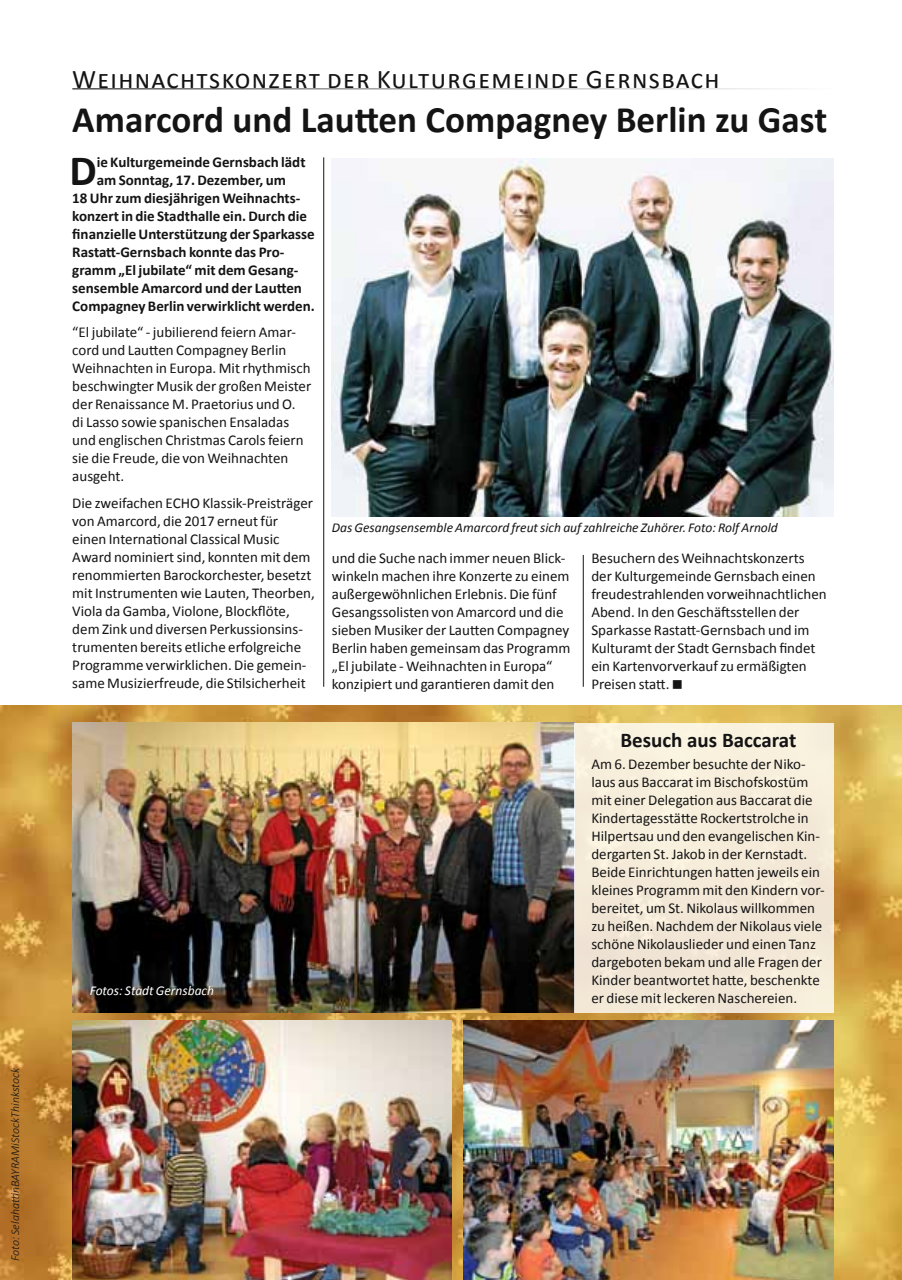
<style>
.page{position:relative;width:902px;height:1280px;background:#fff}
.page>*{position:absolute;margin:0;border:0;box-sizing:border-box;transform-origin:0 0}
.t1{font:700 43.35px "Calibri";color:#141415}
.t2{font:700 37.5px "Calibri";color:#141415}
.t3{font:27px "Calibri";letter-spacing:.05em;color:#141415}
.t4{font:700 21px "Calibri";color:#141415}
.t5{font:15px/18px "Calibri";color:#141415}
.t6{font:700 15px "Calibri";color:#141415}
.t7{font:italic 13.5px "Calibri";color:#141415}
.t8{font:italic 13.5px "Calibri";color:#fff}
.t9{font:italic 300 12px "Calibri";color:#141415}
</style>
<div class="page">
<img style="left:0;top:706px;width:901px;height:574px">
<hr style="left:583px;top:555px;width:1px;height:132px;background:#141415">
<hr style="left:323px;top:157px;width:1px;height:530px;background:#141415">
<img style="left:72px;top:1020px;width:379px;height:260px">
<img style="left:463px;top:1020px;width:370px;height:260px">
<img style="left:72px;top:723px;width:502px;height:289px">
<div style="left:574px;top:723px;width:259px;height:289px;background:#f5ebd9"></div>
<img style="left:332px;top:159px;width:501px;height:357px">
<p class="t9" style="left:8px;top:1261px;width:195px;rotate:-90deg">Foto: SelahattinBAYRAMiStockThinkstock</p>
<h3 class="t3" style="left:72px;top:62px;width:648px">Weihnachtskonzert der Kulturgemeinde Gernsbach</h3>
<h2 class="t2" style="left:72px;top:95px;width:756px">Amarcord und Lautten Compagney Berlin zu Gast</h2>
<h1 class="t1" style="left:69px;top:143px;width:29px">D</h1>
<p class="t6" style="left:97px;top:152px;width:210px">ie Kulturgemeinde Gernsbach lädt</p>
<p class="t6" style="left:97px;top:170px;width:191px">am Sonntag, 17. Dezember, um</p>
<p class="t6" style="left:72px;top:188px;width:229px">18 Uhr zum diesjährigen Weihnachts-</p>
<p class="t6" style="left:72px;top:206px;width:236px">konzert in die Stadthalle ein. Durch die</p>
<p class="t6" style="left:72px;top:224px;width:244px">finanzielle Unterstützung der Sparkasse</p>
<p class="t6" style="left:72px;top:242px;width:214px">Rastatt-Gernsbach konnte das Pro-</p>
<p class="t6" style="left:72px;top:260px;width:228px">gramm „El jubilate“ mit dem Gesang-</p>
<p class="t6" style="left:72px;top:278px;width:231px">sensemble Amarcord und der Lautten</p>
<p class="t6" style="left:72px;top:296px;width:244px">Compagney Berlin verwirklicht werden.</p>
<p class="t5" style="left:72px;top:323px;width:240px">“El jubilate“ - jubilierend feiern Amar&shy;cord und Lautten Compagney Berlin Weihnachten in Europa. Mit rhythmisch beschwingter Musik der großen Meister der Renaissance M. Praetorius und O.<br>di Lasso sowie spanischen Ensaladas und englischen Christmas Carols feiern sie die Freude, die von Weihnachten ausgeht.</p>
<p class="t5" style="left:72px;top:494px;width:244px">Die zweifachen ECHO Klassik-Preisträger von Amarcord, die 2017 erneut für einen International Classical Music Award nominiert sind, konnten mit dem renommierten Barockorchester, besetzt mit Instrumenten wie Lauten, Theorben, Viola da Gamba, Violone, Blockflöte, dem Zink und diversen Perkussionsins&shy;trumenten bereits etliche erfolgreiche Programme verwirklichen. Die gemein&shy;same Musizierfreude, die Stilsicherheit</p>
<p class="t7" style="left:332px;top:519px;width:447px">Das Gesangsensemble Amarcord freut sich auf zahlreiche Zuhörer. Foto: Rolf Arnold</p>
<p class="t5" style="left:332px;top:549px;width:240px">und die Suche nach immer neuen Blick&shy;winkeln machen ihre Konzerte zu einem außergewöhnlichen Erlebnis. Die fünf Gesangssolisten von Amarcord und die sieben Musiker der Lautten Compagney Berlin haben gemeinsam das Programm „El jubilate - Weihnachten in Europa“ konzipiert und garantieren damit den</p>
<p class="t5" style="left:591px;top:549px;width:237px">Besuchern des Weihnachtskonzerts der Kulturgemeinde Gernsbach einen freudestrahlenden vorweihnachtlichen Abend. In den Geschäftsstellen der Sparkasse Rastatt-Gernsbach und im Kulturamt der Stadt Gernsbach findet ein Kartenvorverkauf zu ermäßigten Preisen statt. ■</p>
<p class="t8" style="left:90px;top:981px;width:126px">Fotos: Stadt Gernsbach</p>
<h3 class="t4" style="left:620px;top:727px;width:177px">Besuch aus Baccarat</h3>
<p class="t5" style="left:591px;top:755px;width:235px">Am 6. Dezember besuchte der Niko&shy;laus aus Baccarat im Bischofskostüm mit einer Delegation aus Baccarat die Kindertagesstätte Rockertstrolche in Hilpertsau und den evangelischen Kin&shy;dergarten St. Jakob in der Kernstadt.<br>Beide Einrichtungen hatten jeweils ein kleines Programm mit den Kindern vor&shy;bereitet, um St. Nikolaus willkommen zu heißen. Nachdem der Nikolaus viele schöne Nikolauslieder und einen Tanz dargeboten bekam und alle Fragen der Kinder beantwortet hatte, beschenkte er diese mit leckeren Naschereien.</p>
</div>
